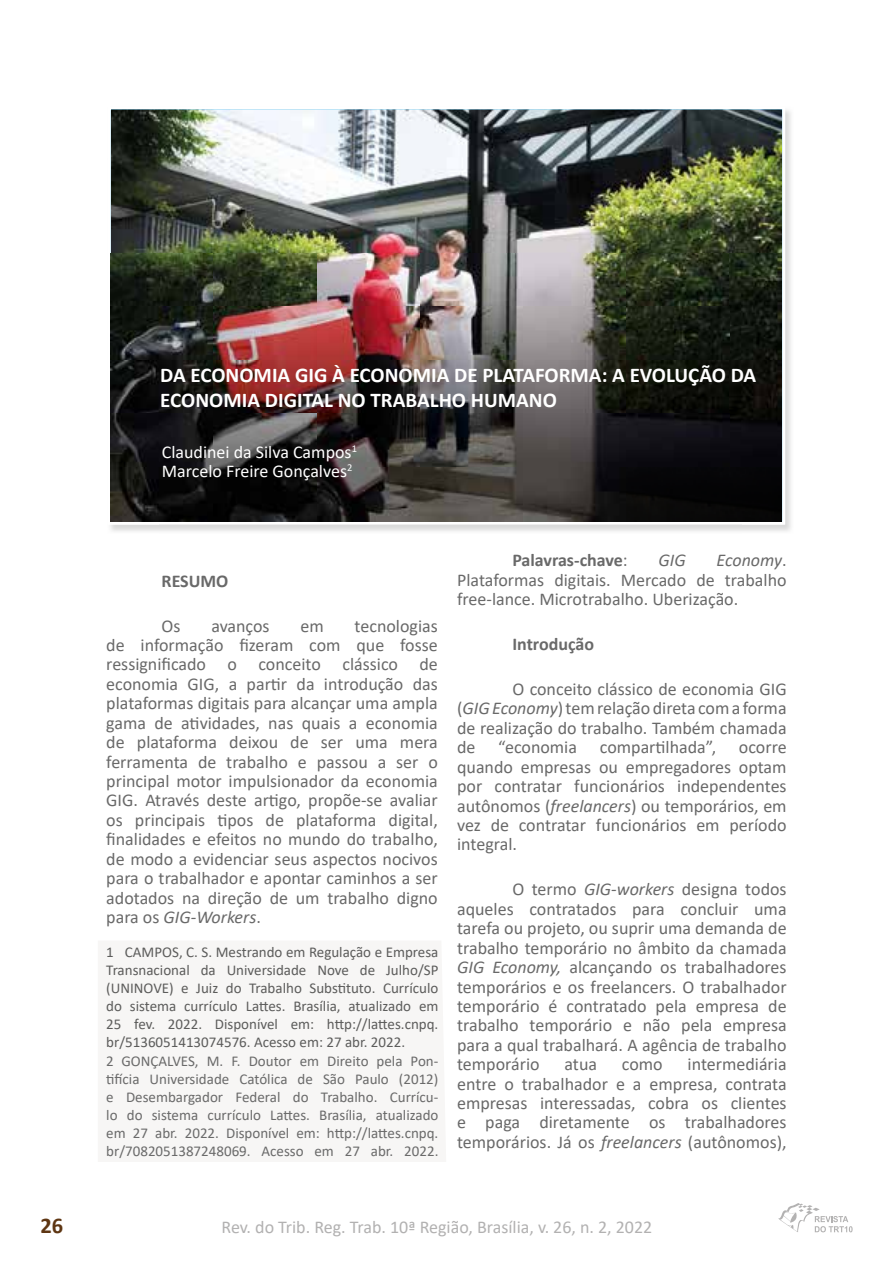
<style>
.page{position:relative;width:893px;height:1263px;background:#fff}
.page>*{position:absolute;margin:0;border:0;box-sizing:border-box;transform-origin:0 0}
.t1{font:700 22.5px "Calibri";color:#5e3613}
.t2{font:700 21px/25.2px "Calibri";color:#fff}
.t3{font:18px/19.4px "Calibri";color:#696969;text-align:justify}
.t4{font:18px "Calibri";color:#b2b1b1}
.t5{font:18px/19.5px "Calibri";color:#fff}
.t6{font:700 18px "Calibri";color:#696969}
.t7{font:italic 18px "Calibri";color:#696969}
.t8{font:15px/18.1px "Calibri";color:#5c5c5b}
.s1{font-style:italic}
.s2{color:#6a6a6a}
.s3{font-weight:400}
</style>
<div class="page">
<svg style="left:778px;top:1203px;width:75px;height:30px"></svg>
<img style="left:110px;top:109px;width:673px;height:413px">
<img style="left:111px;top:253px;width:670px;height:268px">
<p class="t2" style="left:160px;top:362px;width:597px">DA ECONOMIA GIG À ECONOMIA DE PLATAFORMA: A EVOLUÇÃO DA<br>ECONOMIA DIGITAL NO TRABALHO HUMANO</p>
<p class="t5" style="left:162px;top:442px;width:197px">Claudinei da Silva Campos<sup>1<br></sup>Marcelo Freire Gonçalves<sup>2</sup></p>
<p class="t6" style="left:162px;top:568px;width:68px">RESUMO</p>
<p class="t3" style="left:162px;top:615px;width:20px">Os</p>
<p class="t3" style="left:211px;top:615px;width:60px">avanços</p>
<p class="t3" style="left:300px;top:615px;width:25px">em</p>
<p class="t3" style="left:106px;top:615px;width:333px;text-indent:248px">tecnologias de informação fizeram com que fosse ressignificado o conceito clássico de economia GIG, a partir da introdução das plataformas digitais para alcançar uma ampla gama de atividades, nas quais a economia de plataforma deixou de ser uma mera ferramenta de trabalho e passou a ser o principal motor impulsionador da economia GIG. Através deste artigo, propõe-se avaliar os principais tipos de plataforma digital, finalidades e efeitos no mundo do trabalho, de modo a evidenciar seus aspectos nocivos para o trabalhador e apontar caminhos a ser adotados na direção de um trabalho digno para os <span class="s1">GIG-Workers</span>.</p>
<p class="t8" style="left:106px;top:942px;width:334px">1 CAMPOS, C. S. Mestrando em Regulação e Empresa Transnacional da Universidade Nove de Julho/SP (UNINOVE) e Juiz do Trabalho Substituto. Currículo do sistema currículo Lattes. Brasília, atualizado em 25 fev. 2022. Disponível em: http://lattes.cnpq. br/5136051413074576. Acesso em: 27 abr. 2022.<br><span class="s2">2 GONÇALVES, M. F. Doutor em Direito pela Pon&shy;tifícia Universidade Católica de São Paulo (2012) e Desembargador Federal do Trabalho. Currícu&shy;lo do sistema currículo Lattes. Brasília, atualizado em 27 abr. 2022. Disponível em: http://lattes.cnpq. br/7082051387248069. Acesso em 27 abr. 2022.</span></p>
<p class="t6" style="left:512px;top:548px;width:117px">Palavras-chave<span class="s3">:</span></p>
<p class="t7" style="left:658px;top:548px;width:29px">GIG</p>
<p class="t3" style="left:457px;top:550px;width:331px;text-indent:259px"><span class="s1">Economy</span>.<br>Plataformas digitais. Mercado de trabalho free-lance. Microtrabalho. Uberização.</p>
<p class="t6" style="left:512px;top:631px;width:83px">Introdução</p>
<p class="t3" style="left:457px;top:679px;width:331px;text-indent:55px">O conceito clássico de economia GIG (<span class="s1">GIG Economy</span>) tem relação direta com a forma de realização do trabalho. Também chamada de</p>
<p class="t3" style="left:498px;top:737px;width:80px">“economia</p>
<p class="t3" style="left:600px;top:737px;width:118px">compartilhada”,</p>
<p class="t3" style="left:457px;top:737px;width:331px;text-indent:282px">ocorre quando empresas ou empregadores optam por contratar funcionários independentes autônomos (<span class="s1">freelancers</span>) ou temporários, em vez de contratar funcionários em período integral.</p>
<p class="t3" style="left:457px;top:879px;width:331px;text-indent:55px">O termo <span class="s1">GIG-workers</span> designa todos aqueles contratados para concluir uma tarefa ou projeto, ou suprir uma demanda de trabalho temporário no âmbito da chamada <span class="s1">GIG Economy,</span> alcançando os trabalhadores temporários e os freelancers. O trabalhador temporário é contratado pela empresa de trabalho temporário e não pela empresa para a qual trabalhará. A agência de trabalho temporário</p>
<p class="t3" style="left:457px;top:1054px;width:331px;text-indent:230px">intermediária entre o trabalhador e a empresa, contrata empresas interessadas, cobra os clientes e paga diretamente os trabalhadores temporários. Já os <span class="s1">freelancers</span> (autônomos),</p>
<p class="t3" style="left:564px;top:1054px;width:34px">atua</p>
<p class="t3" style="left:622px;top:1054px;width:42px">como</p>
<p class="t1" style="left:40px;top:1210px;width:24px">26</p>
<p class="t4" style="left:222px;top:1214px;width:432px">Rev. do Trib. Reg. Trab. 10ª Região, Brasília, v. 26, n. 2, 2022</p>
</div>
